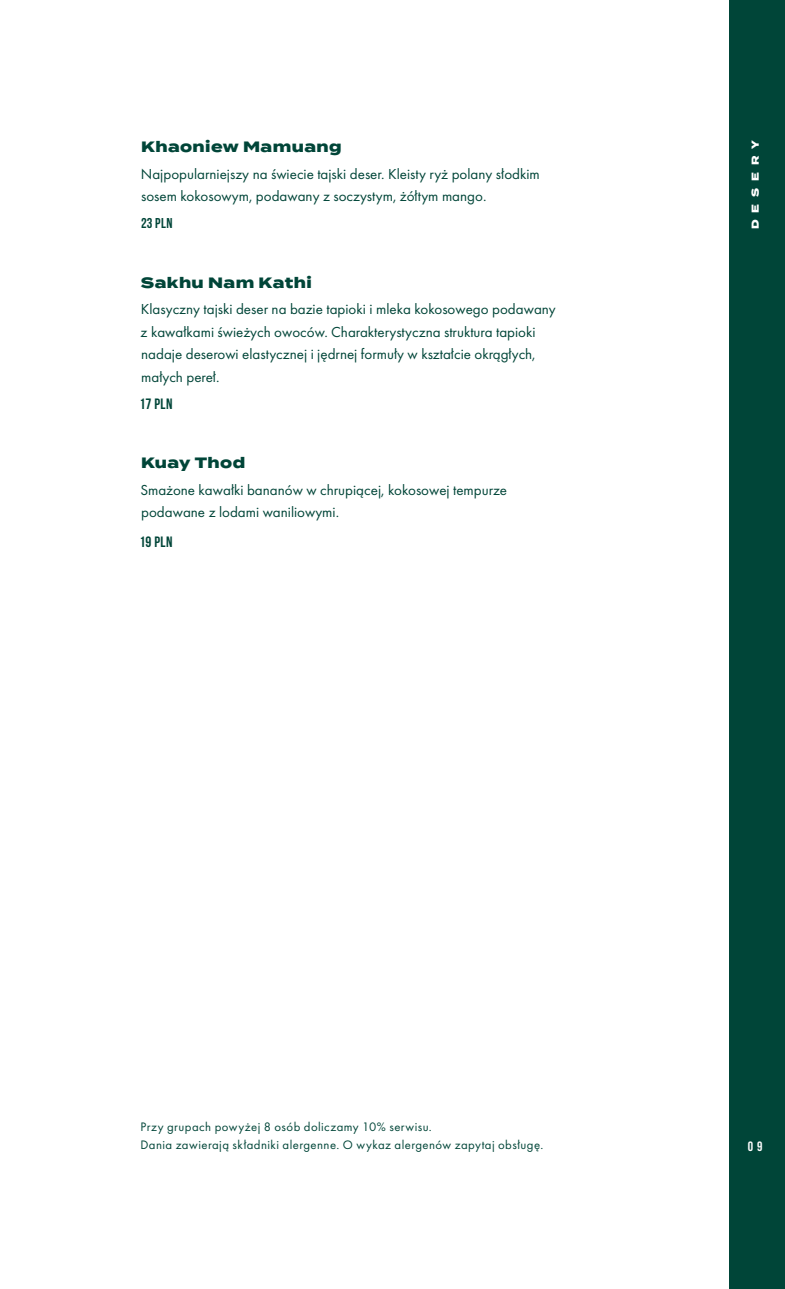
<style>
.page{position:relative;width:785px;height:1289px;background:#fff}
.page>*{position:absolute;margin:0;border:0;box-sizing:border-box;transform-origin:0 0}
.t1{font:15px/22.5px "Futura PT";color:#004538}
.t2{font:800 15px "Termina";letter-spacing:.025em;color:#004538}
.t3{font:700 15px "Bebas Neue";letter-spacing:.035em;color:#004538}
.t4{font:700 14.25px "Bebas Neue";color:#004538}
.t5{font:13.5px "Bebas Neue";color:#fff}
.t6{font:12.75px "Futura PT";letter-spacing:.035em;color:#004538}
.t7{font:800 10.05px "Termina";letter-spacing:.7em;color:#fff}
.s1{font-family:"Bebas Neue";font-weight:700;font-size:13.5px;color:#fff}
</style>
<div class="page">
<div style="left:729px;top:0;width:55px;height:1288px;background:#004538"></div>
<p class="t2" style="left:141px;top:135px;width:202px">Khaoniew Mamuang</p>
<p class="t1" style="left:141px;top:162px;width:400px">Najpopularniejszy na świecie tajski deser. Kleisty ryż polany słodkim sosem kokosowym, podawany z soczystym, żółtym mango.</p>
<p class="t4" style="left:141px;top:215px;width:33px">23 PLN</p>
<p class="t2" style="left:141px;top:271px;width:172px">Sakhu Nam Kathi</p>
<p class="t1" style="left:141px;top:298px;width:416px">Klasyczny tajski deser na bazie tapioki i mleka kokosowego podawany z kawałkami świeżych owoców. Charakterystyczna struktura tapioki nadaje deserowi elastycznej i jędrnej formuły w kształcie okrągłych, małych pereł.</p>
<p class="t3" style="left:139px;top:395px;width:34px">17 PLN</p>
<p class="t2" style="left:141px;top:451px;width:106px">Kuay Thod</p>
<p class="t1" style="left:140px;top:478px;width:368px">Smażone kawałki bananów w chrupiącej, kokosowej tempurze podawane z lodami waniliowymi.</p>
<p class="t3" style="left:139px;top:533px;width:34px">19 PLN</p>
<p class="t7" style="left:747px;top:229px;width:91px;rotate:-90deg">DESERY</p>
<p class="t6" style="left:140px;top:1119px;width:293px">Przy grupach powyżej 8 osób doliczamy 10% serwisu.</p>
<p class="t6" style="left:140px;top:1137px;width:420px">Dania zawierają składniki alergenne. O wykaz alergenów zapytaj obsługę.<span class="s1">0 9</span></p>
<p class="t5" style="left:747px;top:1138px;width:16px">0 9</p>
</div>
